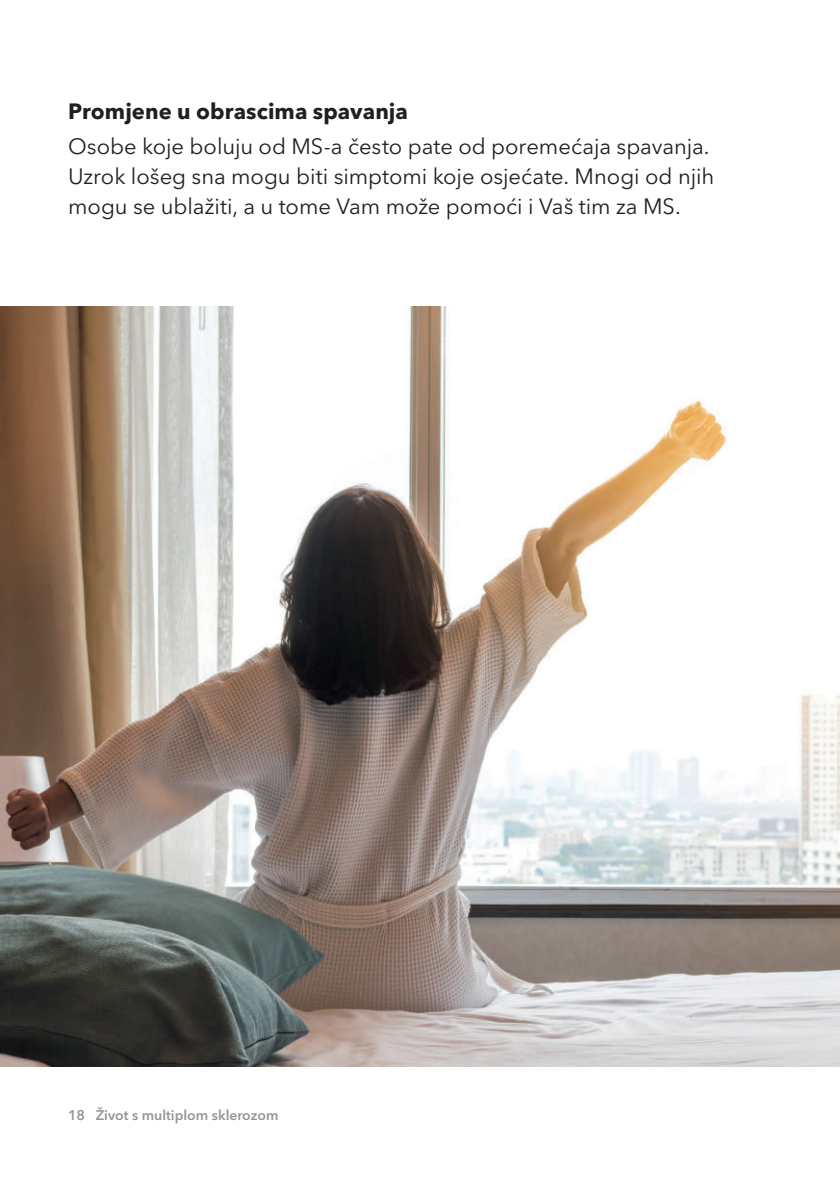
<style>
.page{position:relative;width:840px;height:1191px;background:#fff}
.page>*{position:absolute;margin:0;border:0;box-sizing:border-box;transform-origin:0 0}
.t1{font:22px/30px "Avenir Next LT Pro";letter-spacing:-.005em;color:#231f20}
.t2{font:700 22px "Avenir Next LT Pro";letter-spacing:.005em;color:#231f20}
.t3{font:600 14px "Avenir Next LT Pro";color:#939598}
</style>
<div class="page">
<img style="left:0;top:306px;width:839px;height:760px">
<p class="t2" style="left:68px;top:97px;width:341px">Promjene u obrascima spavanja</p>
<p class="t1" style="left:68px;top:132px;width:647px">Osobe koje boluju od MS-a često pate od poremećaja spavanja.<br>Uzrok lošeg sna mogu biti simptomi koje osjećate. Mnogi od njih mogu se ublažiti, a u tome Vam može pomoći i Vaš tim za MS.</p>
<p class="t3" style="left:68px;top:1106px;width:212px">18 Život s multiplom sklerozom</p>
</div>
